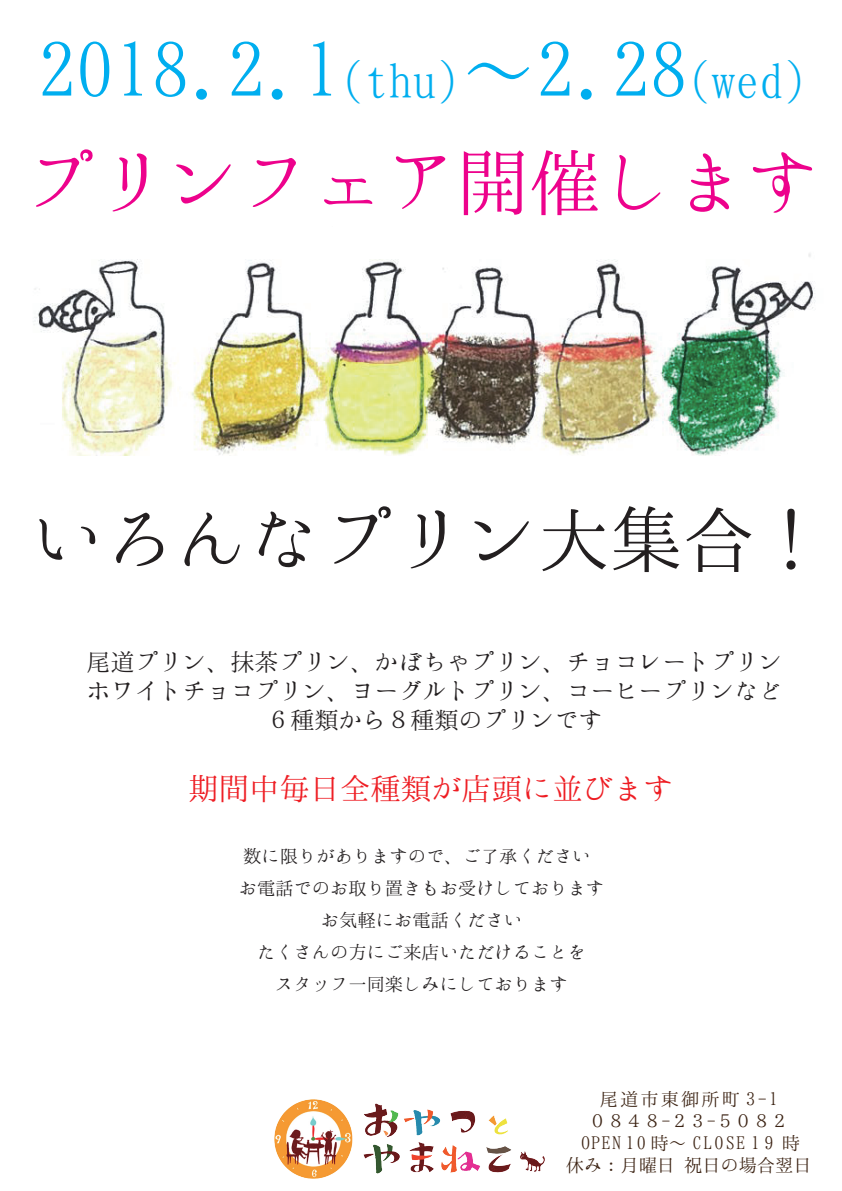
<style>
.page{position:relative;width:842px;height:1191px;background:#fff}
.page>*{position:absolute;margin:0;border:0;box-sizing:border-box;transform-origin:0 0}
.t1{font:75.6px "Hannari Mincho";color:#00aeef}
.t2{font:72.4px "Hannari Mincho";color:#ed028c}
.t3{font:72.4px "Hannari Mincho";color:#231f20}
.t4{font:30.3px "Hannari Mincho";color:#ee1d23}
.t5{font:24px/28.8px "Hannari Mincho";color:#231f20;text-align:center}
.t6{font:18.3px/32px "Hannari Mincho";color:#231f20;text-align:center}
.t7{font:18.2px/21.8px "Hannari Mincho";color:#3b2212;text-align:center}
.s1{font-size:48px}
</style>
<div class="page">
<img style="left:34px;top:253px;width:781px;height:202px">
<img style="left:274px;top:1099px;width:271px;height:79px">
<h1 class="t1" style="left:38px;top:33px;width:795px">2018.2.1<span class="s1">(thu)</span>～2.28<span class="s1">(wed）</span></h1>
<h2 class="t2" style="left:22px;top:146px;width:798px">プリンフェア開催します</h2>
<h2 class="t3" style="left:31px;top:503px;width:798px">いろんなプリン大集合！</h2>
<h3 class="t5" style="left:86px;top:647px;width:698px">尾道プリン、抹茶プリン、かぼちゃプリン、チョコレートプリンホワイトチョコプリン、ヨーグルトプリン、コーヒープリンなど<br>６種類から８種類のプリンです</h3>
<h3 class="t4" style="left:188px;top:773px;width:487px">期間中毎日全種類が店頭に並びます</h3>
<p class="t6" style="left:239px;top:840px;width:367px">数に限りがありますので、ご了承くださいお電話でのお取り置きもお受けしておりますお気軽にお電話ください<br>たくさんの方にご来店いただけることを<br>スタッフ一同楽しみにしております</p>
<p class="t7" style="left:566px;top:1088px;width:247px">尾道市東御所町 3-1<br>０８４８-２３-５０８２<br>OPEN 10 時～ CLOSE 1 9 時<br>休み：月曜日 祝日の場合翌日</p>
</div>
